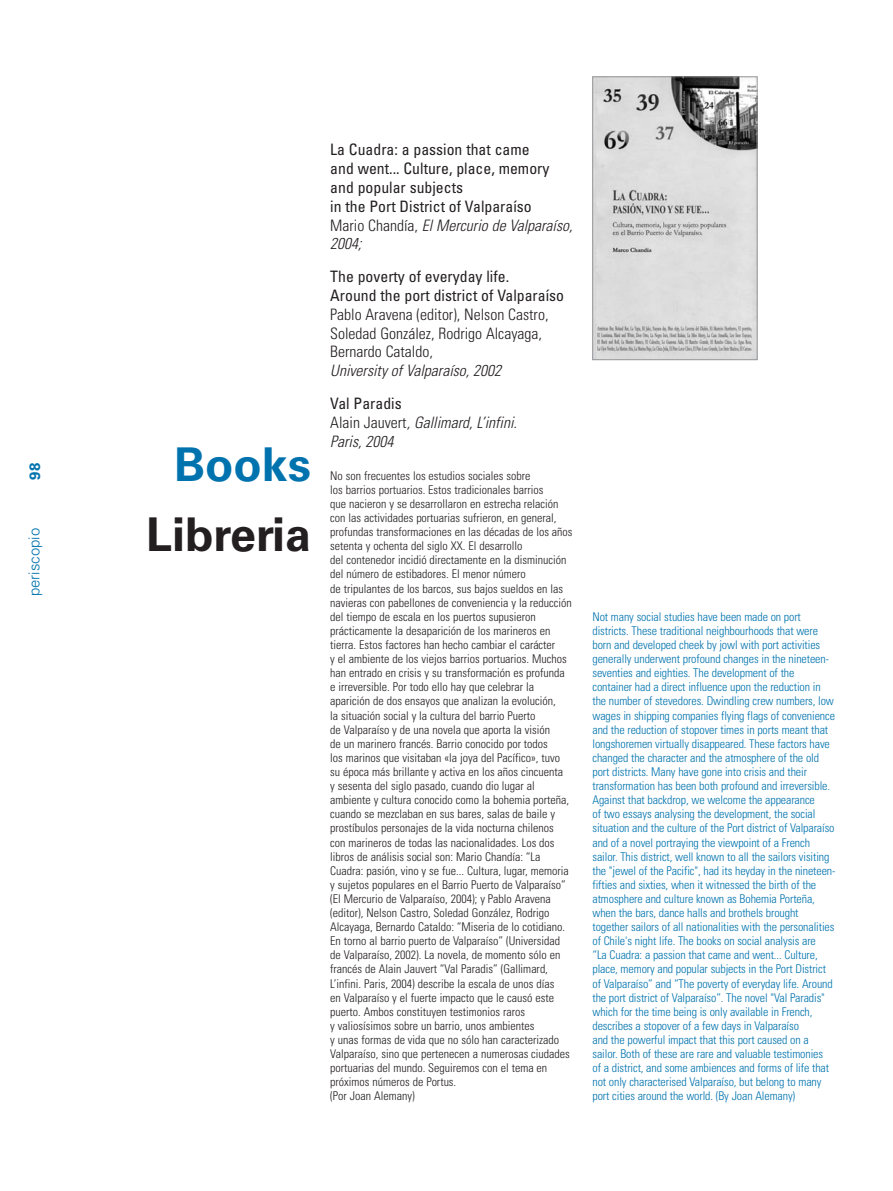
<style>
.page{position:relative;width:893px;height:1191px;background:#fff}
.page>*{position:absolute;margin:0;border:0;box-sizing:border-box;transform-origin:0 0}
.t1{font:700 46.5px "Univers";color:#231f20}
.t2{font:700 46.5px "Univers";color:#0073ae}
.t3{font:condensed 15.75px/18.8px "Univers";color:#231f20}
.t4{font:300 condensed 15.75px/18.8px "Univers";color:#231f20}
.t5{font:italic 300 condensed 15.75px/18.8px "Univers";color:#231f20}
.t6{font:300 15px "Univers";color:#0073ae}
.t7{font:700 15px "Univers";color:#0073ae}
.t8{font:300 condensed 12px/14.1px "Univers";color:#231f20}
.t9{font:300 condensed 12px/14.1px "Univers";letter-spacing:-.01em;color:#0073ae}
.s1{font-weight:300}
.s2{font-weight:300;font-style:italic}
.s3{font-weight:400;font-style:normal}
.s4{font-style:normal}
</style>
<div class="page">
<img style="left:594px;top:79px;width:161px;height:279px">
<div style="left:592px;top:77px;width:165px;height:283px;border:1px solid #939598"></div>
<p class="t7" style="left:29px;top:480px;width:19px;rotate:-90deg">98</p>
<p class="t6" style="left:29px;top:596px;width:70px;rotate:-90deg">periscopio</p>
<h1 class="t2" style="left:174px;top:448px;width:139px">Books</h1>
<h1 class="t1" style="left:146px;top:518px;width:166px">Libreria</h1>
<h2 class="t3" style="left:330px;top:142px;width:244px">La Cuadra: a passion that came<br>and went... Culture, place, memory and popular subjects<br>in the Port District of Valparaíso<br><span class="s1">Mario Chandía,</span> <span class="s2">El Mercurio de Valparaíso,<br>2004;</span></h2>
<h2 class="t3" style="left:330px;top:268px;width:235px">The poverty of everyday life.<br>Around the port district of Valparaíso</h2>
<h2 class="t4" style="left:330px;top:306px;width:220px">Pablo Aravena (editor), Nelson Castro,<br>Soledad González, Rodrigo Alcayaga,<br>Bernardo Cataldo,</h2>
<h2 class="t5" style="left:330px;top:363px;width:172px">University of Valparaíso, 2002</h2>
<h2 class="t5" style="left:330px;top:396px;width:188px"><span class="s3">Val Paradis<br></span><span class="s4">Alain Jauvert</span>, Gallimard, L’infini.<br>Paris, 2004</h2>
<p class="t8" style="left:330px;top:469px;width:244px">No son frecuentes los estudios sociales sobre<br>los barrios portuarios. Estos tradicionales barrios<br>que nacieron y se desarrollaron en estrecha relación con las actividades portuarias sufrieron, en general, profundas transformaciones en las décadas de los años setenta y ochenta del siglo XX. El desarrollo<br>del contenedor incidió directamente en la disminución del número de estibadores. El menor número<br>de tripulantes de los barcos, sus bajos sueldos en las navieras con pabellones de conveniencia y la reducción del tiempo de escala en los puertos supusieron prácticamente la desaparición de los marineros en tierra. Estos factores han hecho cambiar el carácter<br>y el ambiente de los viejos barrios portuarios. Muchos han entrado en crisis y su transformación es profunda e irreversible. Por todo ello hay que celebrar la aparición de dos ensayos que analizan la evolución,<br>la situación social y la cultura del barrio Puerto<br>de Valparaíso y de una novela que aporta la visión<br>de un marinero francés. Barrio conocido por todos<br>los marinos que visitaban «la joya del Pacífico», tuvo su época más brillante y activa en los años cincuenta<br>y sesenta del siglo pasado, cuando dio lugar al ambiente y cultura conocido como la bohemia porteña, cuando se mezclaban en sus bares, salas de baile y prostíbulos personajes de la vida nocturna chilenos<br>con marineros de todas las nacionalidades. Los dos libros de análisis social son: Mario Chandía: “La Cuadra: pasión, vino y se fue... Cultura, lugar, memoria y sujetos populares en el Barrio Puerto de Valparaíso” (El Mercurio de Valparaíso, 2004); y Pablo Aravena (editor), Nelson Castro, Soledad González, Rodrigo Alcayaga, Bernardo Cataldo: “Miseria de lo cotidiano.<br>En torno al barrio puerto de Valparaíso” (Universidad de Valparaíso, 2002). La novela, de momento sólo en francés de Alain Jauvert “Val Paradis” (Gallimard, L’infini. Paris, 2004) describe la escala de unos días<br>en Valparaíso y el fuerte impacto que le causó este puerto. Ambos constituyen testimonios raros<br>y valiosísimos sobre un barrio, unos ambientes<br>y unas formas de vida que no sólo han caracterizado Valparaíso, sino que pertenecen a numerosas ciudades portuarias del mundo. Seguiremos con el tema en próximos números de Portus.<br>(Por Joan Alemany)</p>
<p class="t9" style="left:592px;top:610px;width:244px">Not many social studies have been made on port districts. These traditional neighbourhoods that were born and developed cheek by jowl with port activities generally underwent profound changes in the nineteen&shy;seventies and eighties. The development of the container had a direct influence upon the reduction in the number of stevedores. Dwindling crew numbers, low wages in shipping companies flying flags of convenience and the reduction of stopover times in ports meant that longshoremen virtually disappeared. These factors have changed the character and the atmosphere of the old port districts. Many have gone into crisis and their transformation has been both profound and irreversible.<br>Against that backdrop, we welcome the appearance<br>of two essays analysing the development, the social situation and the culture of the Port district of Valparaíso and of a novel portraying the viewpoint of a French sailor. This district, well known to all the sailors visiting the "jewel of the Pacific", had its heyday in the nineteen&shy;fifties and sixties, when it witnessed the birth of the atmosphere and culture known as Bohemia Porteña, when the bars, dance halls and brothels brought together sailors of all nationalities with the personalities of Chile's night life. The books on social analysis are<br>“La Cuadra: a passion that came and went... Culture, place, memory and popular subjects in the Port District of Valparaíso” and “The poverty of everyday life. Around the port district of Valparaíso”. The novel "Val Paradis" which for the time being is only available in French, describes a stopover of a few days in Valparaíso<br>and the powerful impact that this port caused on a sailor. Both of these are rare and valuable testimonies<br>of a district, and some ambiences and forms of life that not only characterised Valparaíso, but belong to many port cities around the world. (By Joan Alemany)</p>
</div>
